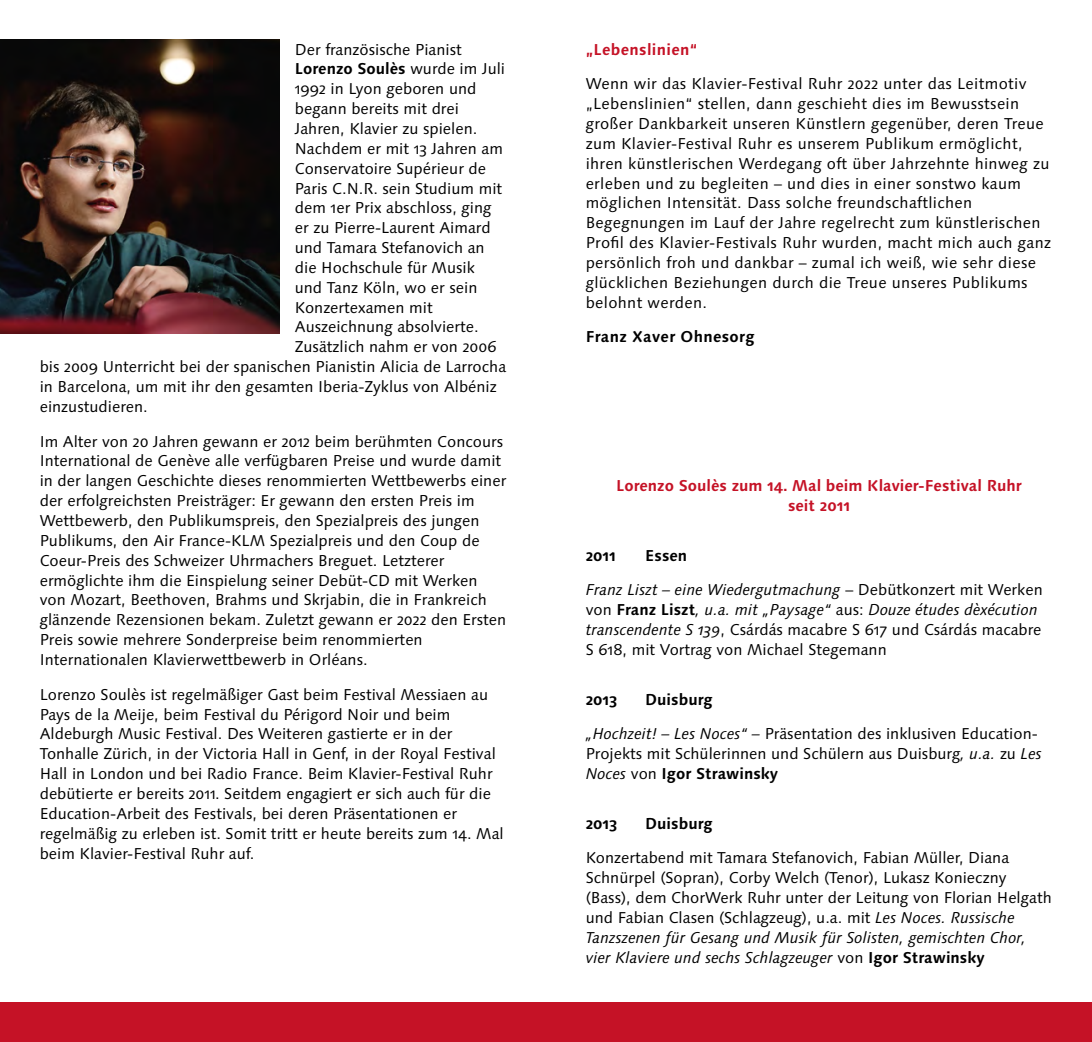
<style>
.page{position:relative;width:1092px;height:1042px;background:#fff}
.page>*{position:absolute;margin:0;border:0;box-sizing:border-box;transform-origin:0 0}
.t1{font:15.75px/19.8px "Linotype Syntax Os F";color:#000}
.t2{font:15.75px/19.8px "Linotype Syntax Os F";letter-spacing:.02em;color:#000}
.t3{font:700 15.75px "Linotype Syntax Os F";color:#000}
.t4{font:700 15.75px/19.8px "Linotype Syntax Os F";color:#c51226;text-align:center}
.t5{font:700 15.75px "Linotype Syntax Os F";letter-spacing:.02em;color:#000}
.t6{font:700 15.75px "Linotype Syntax Os F";letter-spacing:.02em;color:#c51226}
.s1{font-weight:400}
.s2{font-style:italic}
.s3{font-weight:700}
</style>
<div class="page">
<div style="left:546px;top:1002px;width:545px;height:40px;background:#c51226"></div>
<div style="left:0;top:1002px;width:546px;height:40px;background:#c51226"></div>
<img style="left:0;top:40px;width:280px;height:294px">
<p class="t1" style="left:295px;top:39px;width:169px">Der französische Pianist</p>
<p class="t3" style="left:295px;top:59px;width:212px">Lorenzo Soulès <span class="s1">wurde im Juli</span></p>
<p class="t1" style="left:295px;top:79px;width:183px">1992 in Lyon geboren und</p>
<p class="t1" style="left:295px;top:99px;width:165px">begann bereits mit drei</p>
<p class="t1" style="left:295px;top:119px;width:184px">Jahren, Klavier zu spielen.</p>
<p class="t1" style="left:295px;top:139px;width:210px">Nachdem er mit 13 Jahren am</p>
<p class="t1" style="left:295px;top:158px;width:193px">Conservatoire Supérieur de</p>
<p class="t1" style="left:295px;top:178px;width:209px">Paris C.N.R. sein Studium mit</p>
<p class="t1" style="left:295px;top:198px;width:198px">dem 1er Prix abschloss, ging</p>
<p class="t1" style="left:295px;top:218px;width:197px">er zu Pierre-Laurent Aimard</p>
<p class="t1" style="left:295px;top:238px;width:191px">und Tamara Stefanovich an</p>
<p class="t1" style="left:295px;top:258px;width:181px">die Hochschule für Musik</p>
<p class="t1" style="left:295px;top:278px;width:184px">und Tanz Köln, wo er sein</p>
<p class="t1" style="left:295px;top:297px;width:139px">Konzertexamen mit</p>
<p class="t1" style="left:295px;top:317px;width:185px">Auszeichnung absolvierte.</p>
<p class="t1" style="left:295px;top:337px;width:203px">Zusätzlich nahm er von 2006</p>
<p class="t1" style="left:40px;top:357px;width:468px">bis 2009 Unterricht bei der spanischen Pianistin Alicia de Larrocha</p>
<p class="t1" style="left:40px;top:377px;width:458px">in Barcelona, um mit ihr den gesamten Iberia-Zyklus von Albéniz</p>
<p class="t1" style="left:40px;top:397px;width:109px">einzustudieren.</p>
<p class="t1" style="left:40px;top:431px;width:468px">Im Alter von 20 Jahren gewann er 2012 beim berühmten Concours International de Genève alle verfügbaren Preise und wurde damit in der langen Geschichte dieses renommierten Wettbewerbs einer der erfolgreichsten Preisträger: Er gewann den ersten Preis im Wettbewerb, den Publikumspreis, den Spezialpreis des jungen Publikums, den Air France-KLM Spezialpreis und den Coup de Coeur-Preis des Schweizer Uhrmachers Breguet. Letzterer ermöglichte ihm die Einspielung seiner Debüt-CD mit Werken von Mozart, Beethoven, Brahms und Skrjabin, die in Frankreich glänzende Rezensionen bekam. Zuletzt gewann er 2022 den Ersten Preis sowie mehrere Sonderpreise beim renommierten Internationalen Klavierwettbewerb in Orléans.</p>
<p class="t1" style="left:40px;top:684px;width:465px">Lorenzo Soulès ist regelmäßiger Gast beim Festival Messiaen au Pays de la Meije, beim Festival du Périgord Noir und beim Aldeburgh Music Festival. Des Weiteren gastierte er in der Tonhalle Zürich, in der Victoria Hall in Genf, in der Royal Festival Hall in London und bei Radio France. Beim Klavier-Festival Ruhr debütierte er bereits 2011. Seitdem engagiert er sich auch für die Education-Arbeit des Festivals, bei deren Präsentationen er regelmäßig zu erleben ist. Somit tritt er heute bereits zum 14. Mal beim Klavier-Festival Ruhr auf.</p>
<p class="t6" style="left:585px;top:39px;width:113px">„Lebenslinien“</p>
<p class="t2" style="left:585px;top:74px;width:467px">Wenn wir das Klavier-Festival Ruhr 2022 unter das Leitmotiv „Lebenslinien“ stellen, dann geschieht dies im Bewusstsein großer Dankbarkeit unseren Künstlern gegenüber, deren Treue zum Klavier-Festival Ruhr es unserem Publikum ermöglicht, ihren künstlerischen Werdegang oft über Jahrzehnte hinweg zu erleben und zu begleiten – und dies in einer sonstwo kaum möglichen Intensität. Dass solche freundschaftlichen Begegnungen im Lauf der Jahre regelrecht zum künstlerischen Profil des Klavier-Festivals Ruhr wurden, macht mich auch ganz persönlich froh und dankbar – zumal ich weiß, wie sehr diese glücklichen Beziehungen durch die Treue unseres Publikums belohnt werden.</p>
<p class="t5" style="left:585px;top:327px;width:170px">Franz Xaver Ohnesorg</p>
<p class="t4" style="left:616px;top:476px;width:407px">Lorenzo Soulès zum 14. Mal beim Klavier-Festival Ruhr seit 2011</p>
<p class="t3" style="left:585px;top:545px;width:32px">2011</p>
<p class="t3" style="left:645px;top:545px;width:44px">Essen</p>
<p class="t1" style="left:585px;top:580px;width:458px"><span class="s2">Franz Liszt – eine Wiedergutmachung</span> – Debütkonzert mit Werken von <span class="s3">Franz Liszt</span><span class="s2">, u.a. mit „Paysage“</span> aus: <span class="s2">Douze études dèxécution transcendente S 139</span>, Csárdás macabre S 617 und Csárdás macabre S 618, mit Vortrag von Michael Stegemann</p>
<p class="t3" style="left:585px;top:689px;width:33px">2013</p>
<p class="t3" style="left:645px;top:689px;width:69px">Duisburg</p>
<p class="t1" style="left:585px;top:724px;width:457px"><span class="s2">„Hochzeit! – Les Noces“ –</span> Präsentation des inklusiven Education-<br>Projekts mit Schülerinnen und Schülern aus Duisburg<span class="s2">, u.a.</span> zu <span class="s2">Les<br>Noces</span> von <span class="s3">Igor Strawinsky</span></p>
<p class="t3" style="left:585px;top:813px;width:33px">2013</p>
<p class="t3" style="left:645px;top:813px;width:69px">Duisburg</p>
<p class="t1" style="left:585px;top:848px;width:467px">Konzertabend mit Tamara Stefanovich, Fabian Müller, Diana Schnürpel (Sopran), Corby Welch (Tenor), Lukasz Konieczny (Bass), dem ChorWerk Ruhr unter der Leitung von Florian Helgath und Fabian Clasen (Schlagzeug), u.a. mit <span class="s2">Les Noces. Russische Tanzszenen für Gesang und Musik für Solisten, gemischten Chor, vier Klaviere und sechs Schlagzeuger</span> von <span class="s3">Igor Strawinsky</span></p>
</div>
